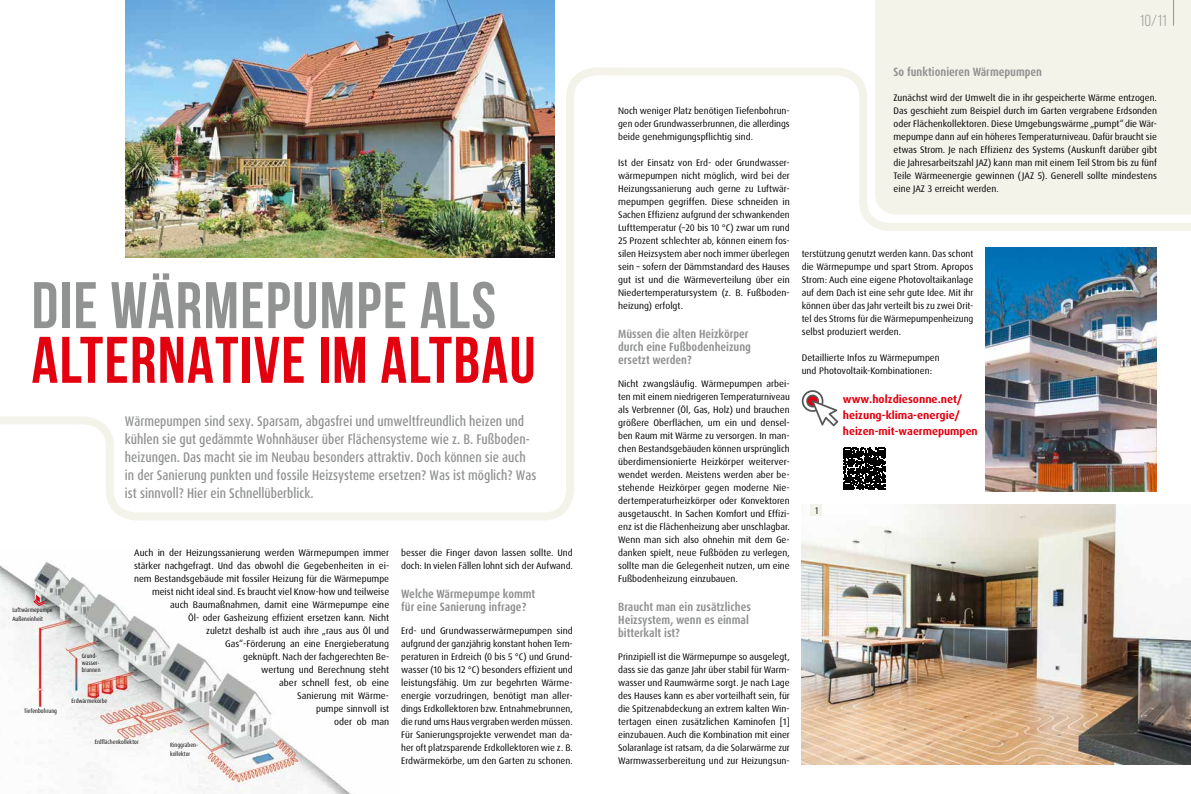
<style>
.page{position:relative;width:1191px;height:794px;background:#fff}
.page>*{position:absolute;margin:0;border:0;box-sizing:border-box;transform-origin:0 0}
.t1{font:700 65.6px "Bebas Neue";letter-spacing:.02em;color:#e3000f}
.t2{font:700 65.6px "Bebas Neue";letter-spacing:.02em;color:#919292}
.t3{font:16px "Bebas Neue";color:#919292}
.t4{font:500 condensed 14px/18px "Dax Pro";color:#919292;scale:.96 1}
.t5{font:700 condensed 12px/13px "Dax Pro";color:#919292}
.t6{font:700 11px/16px "Dax Pro";color:#e3000f}
.t7{font:700 10px "Bebas Neue";color:#565656;scale:1.04 1}
.t8{font:9.5px/13px "Dax Pro";color:#000;text-align:justify}
.t9{font:condensed 6.1px/8.8px "Dax Pro";letter-spacing:.01em;color:#000}
</style>
<div class="page">
<div style="left:875px;top:0;width:316px;height:215px;background:#f4f3ea"></div>
<img style="left:801px;top:504px;width:390px;height:260px">
<img style="left:985px;top:248px;width:172px;height:243px">
<svg style="left:1173px;top:0;width:1px;height:26px"></svg>
<img style="left:0;top:561px;width:351px;height:233px">
<div style="left:140px;top:512px;width:404px;height:8px;background:#f4f3ea"></div>
<div style="left:612px;top:67px;width:204px;height:8px;background:#f4f3ea"></div>
<div style="left:893px;top:223px;width:298px;height:8px;background:#f4f3ea"></div>
<div style="left:0;top:416px;width:79px;height:8px;background:#f4f3ea"></div>
<svg style="left:544px;top:488px;width:30px;height:32px"></svg>
<div style="left:566px;top:96px;width:8px;height:392px;background:#f4f3ea"></div>
<svg style="left:566px;top:67px;width:59px;height:29px"></svg>
<svg style="left:808px;top:67px;width:59px;height:30px"></svg>
<svg style="left:77px;top:416px;width:37px;height:30px"></svg>
<svg style="left:106px;top:491px;width:37px;height:30px"></svg>
<img style="left:126px;top:0;width:428px;height:257px">
<div style="left:106px;top:446px;width:8px;height:45px;background:#f4f3ea"></div>
<svg style="left:801px;top:390px;width:37px;height:36px"></svg>
<div style="left:810px;top:504px;width:12px;height:11px;background:#f4f3ea"></div>
<svg style="left:859px;top:193px;width:45px;height:38px"></svg>
<div style="left:859px;top:97px;width:8px;height:104px;background:#f4f3ea"></div>
<svg style="left:843px;top:448px;width:42px;height:41px"></svg>
<svg style="left:33px;top:594px;width:13px;height:12px"></svg>
<h1 class="t2" style="left:32px;top:269px;width:466px">DIE WÄRMEPUMPE ALS</h1>
<h1 class="t1" style="left:32px;top:324px;width:505px">ALTERNATIVE IM ALTBAU</h1>
<p class="t4" style="left:125px;top:412px;width:430px">Wärmepumpen sind sexy. Sparsam, abgasfrei und umweltfreundlich heizen und kühlen sie gut gedämmte Wohnhäuser über Flächensysteme wie z. B. Fußboden&shy;heizungen. Das macht sie im Neubau besonders attraktiv. Doch können sie auch in der Sanierung punkten und fossile Heizsysteme ersetzen? Was ist möglich? Was ist sinnvoll? Hier ein Schnellüberblick.</p>
<p class="t9" style="left:12px;top:606px;width:42px">Luftwärmepumpe<br>Außeneinheit</p>
<p class="t9" style="left:24px;top:707px;width:34px">Tiefenbohrung</p>
<p class="t8" style="left:134px;top:546px;width:257px;text-align:right">Auch in der Heizungssanierung werden Wärmepumpen immer stärker nachgefragt. Und das obwohl die Gegebenheiten in ei&shy;nem Bestandsgebäude mit fossiler Heizung für die Wärmepumpe meist nicht ideal sind. Es braucht viel Know-how und teilweise auch Baumaßnahmen, damit eine Wärmepumpe eine<br>Öl- oder Gasheizung effizient ersetzen kann. Nicht<br>zuletzt deshalb ist auch ihre „raus aus Öl und<br>Gas“-Förderung an eine Energieberatung<br>geknüpft. Nach der fachgerechten Be-<br>wertung und Berechnung steht<br>aber schnell fest, ob eine<br>Sanierung mit Wärme-<br>pumpe sinnvoll ist<br>oder ob man</p>
<p class="t9" style="left:82px;top:652px;width:20px;line-height:7px">Grund&shy;wasser&shy;brunnen</p>
<p class="t9" style="left:71px;top:697px;width:37px">Erdwärmekörbe</p>
<p class="t9" style="left:95px;top:738px;width:46px">Erdflächenkollektor</p>
<p class="t9" style="left:170px;top:740px;width:29px">Ringgraben&shy;kollektor</p>
<p class="t8" style="left:401px;top:546px;width:173px">besser die Finger davon lassen sollte. Und doch: In vielen Fällen lohnt sich der Aufwand.</p>
<p class="t5" style="left:401px;top:587px;width:136px">Welche Wärmepumpe kommt für eine Sanierung infrage?</p>
<p class="t8" style="left:401px;top:624px;width:173px">Erd- und Grundwasserwärmepumpen sind aufgrund der ganzjährig konstant hohen Tem&shy;peraturen in Erdreich (0 bis 5 °C) und Grund&shy;wasser (10 bis 12 °C) besonders effizient und leistungsfähig. Um zur begehrten Wärme&shy;energie vorzudringen, benötigt man aller&shy;dings Erdkollektoren bzw. Entnahmebrunnen, die rund ums Haus vergraben werden müssen.<br>Für Sanierungsprojekte verwendet man da&shy;her oft platzsparende Erdkollektoren wie z. B.<br>Erdwärmekörbe, um den Garten zu schonen.</p>
<h2 class="t3" style="left:1140px;top:12px;width:28px">10/11</h2>
<h2 class="t3" style="left:1143px;top:12px;width:25px">2 3</h2>
<p class="t8" style="left:618px;top:104px;width:173px">Noch weniger Platz benötigen Tiefenbohrun&shy;gen oder Grundwasserbrunnen, die allerdings beide genehmigungspflichtig sind.</p>
<p class="t8" style="left:618px;top:156px;width:173px">Ist der Einsatz von Erd- oder Grundwasser&shy;wärmepumpen nicht möglich, wird bei der Heizungssanierung auch gerne zu Luftwär&shy;mepumpen gegriffen. Diese schneiden in Sachen Effizienz aufgrund der schwankenden Lufttemperatur (–20 bis 10 °C) zwar um rund 25 Prozent schlechter ab, können einem fos&shy;silen Heizsystem aber noch immer überlegen sein – sofern der Dämmstandard des Hauses gut ist und die Wärmeverteilung über ein Niedertemperatursystem (z. B. Fußboden&shy;heizung) erfolgt.</p>
<p class="t5" style="left:618px;top:327px;width:134px">Müssen die alten Heizkörper durch eine Fußbodenheizung ersetzt werden?</p>
<p class="t8" style="left:618px;top:377px;width:173px">Nicht zwangsläufig. Wärmepumpen arbei&shy;ten mit einem niedrigeren Temperaturniveau als Verbrenner (Öl, Gas, Holz) und brauchen größere Oberflächen, um ein und densel&shy;ben Raum mit Wärme zu versorgen. In man&shy;chen Bestandsgebäuden können ursprünglich überdimensionierte Heizkörper weiterver&shy;wendet werden. Meistens werden aber be&shy;stehende Heizkörper gegen moderne Nie&shy;dertemperaturheizkörper oder Konvektoren ausgetauscht. In Sachen Komfort und Effizi&shy;enz ist die Flächenheizung aber unschlagbar.<br>Wenn man sich also ohnehin mit dem Ge&shy;danken spielt, neue Fußböden zu verlegen, sollte man die Gelegenheit nutzen, um eine Fußbodenheizung einzubauen.</p>
<p class="t5" style="left:618px;top:600px;width:134px">Braucht man ein zusätzliches<br>Heizsystem, wenn es einmal bitterkalt ist?</p>
<p class="t8" style="left:618px;top:650px;width:173px">Prinzipiell ist die Wärmepumpe so ausgelegt, dass sie das ganze Jahr über stabil für Warm&shy;wasser und Raumwärme sorgt. Je nach Lage des Hauses kann es aber vorteilhaft sein, für die Spitzenabdeckung an extrem kalten Win&shy;tertagen einen zusätzlichen Kaminofen [1] einzubauen. Auch die Kombination mit einer Solaranlage ist ratsam, da die Solarwärme zur Warmwasserbereitung und zur Heizungsun-</p>
<p class="t5" style="left:893px;top:65px;width:150px">So funktionieren Wärmepumpen</p>
<p class="t8" style="left:893px;top:91px;width:265px">Zunächst wird der Umwelt die in ihr gespeicherte Wärme entzogen.<br>Das geschieht zum Beispiel durch im Garten vergrabene Erdsonden oder Flächenkollektoren. Diese Umgebungswärme „pumpt“ die Wär&shy;mepumpe dann auf ein höheres Temperaturniveau. Dafür braucht sie etwas Strom. Je nach Effizienz des Systems (Auskunft darüber gibt die Jahresarbeitszahl JAZ) kann man mit einem Teil Strom bis zu fünf Teile Wärmeenergie gewinnen (JAZ 5). Generell sollte mindestens eine JAZ 3 erreicht werden.</p>
<p class="t8" style="left:801px;top:247px;width:173px">terstützung genutzt werden kann. Das schont die Wärmepumpe und spart Strom. Apropos Strom: Auch eine eigene Photovoltaikanlage auf dem Dach ist eine sehr gute Idee. Mit ihr können über das Jahr verteilt bis zu zwei Drit&shy;tel des Stroms für die Wärmepumpenheizung selbst produziert werden.</p>
<p class="t8" style="left:801px;top:351px;width:140px">Detaillierte Infos zu Wärmepumpen und Photovoltaik-Kombinationen:</p>
<p class="t6" style="left:843px;top:391px;width:136px">www.holzdiesonne.net/ heizung-klima-energie/ heizen-mit-waermepumpen</p>
<p class="t7" style="left:814px;top:504px;width:5px">1</p>
</div>
